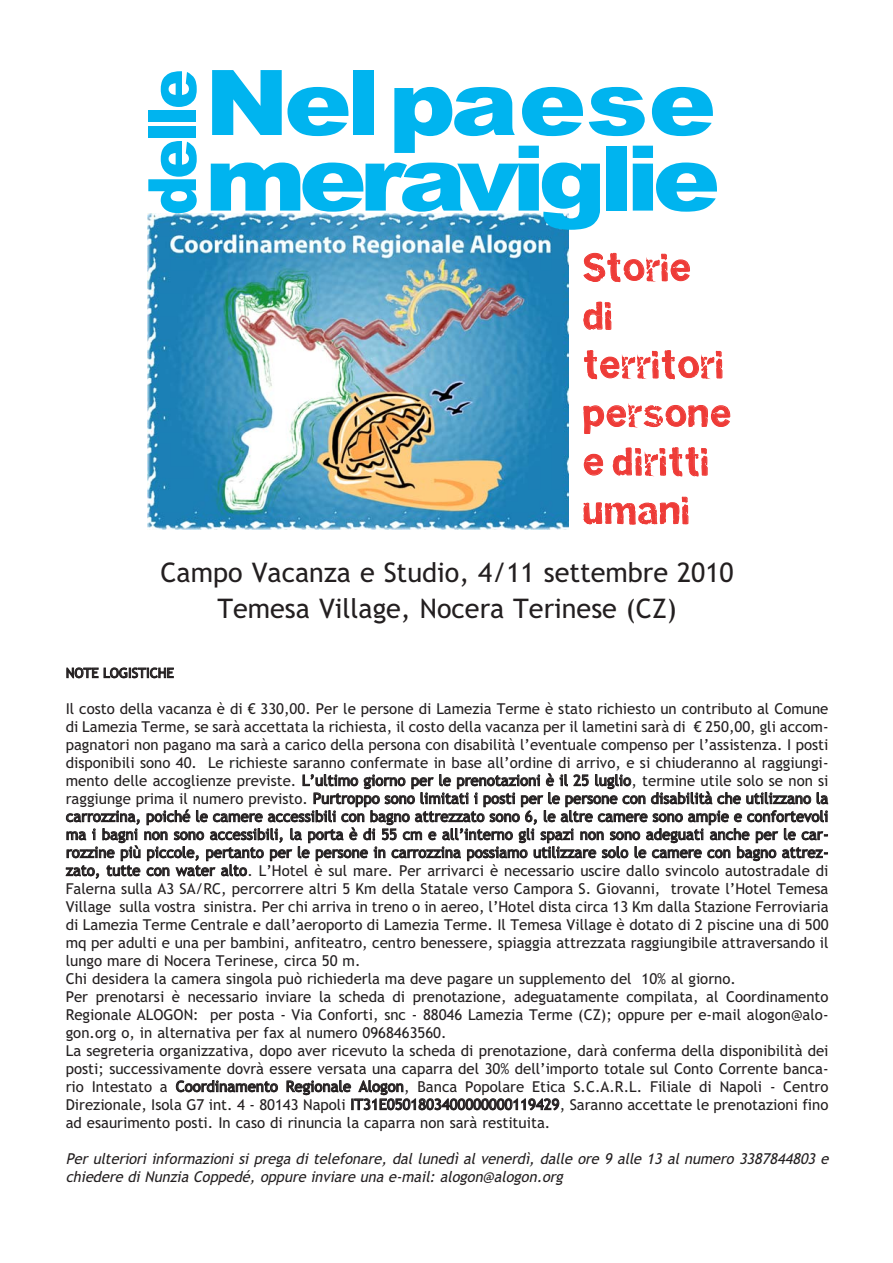
<style>
.page{position:relative;width:893px;height:1263px;background:#fff}
.page>*{position:absolute;margin:0;border:0;box-sizing:border-box;transform-origin:0 0}
.t1{font:34.5px/48.6px "AAAHANDY1";letter-spacing:.035em;color:#ee3b37}
.t2{font:27px/36px "Trebuchet MS";color:#231f20;text-align:center}
.t3{font:15px/18px "Trebuchet MS";color:#231f20}
.t4{font:italic 15px/18px "Trebuchet MS";color:#231f20}
.t5{font:13.5px "Trebuchet MS";color:#231f20}
</style>
<div class="page">
<img style="left:148px;top:213px;width:420px;height:316px">
<svg style="left:211px;top:70px;width:506px;height:160px"></svg>
<svg style="left:148px;top:141px;width:49px;height:72px"></svg>
<div style="left:148px;top:127px;width:48px;height:11px;background:#00b4ef"></div>
<div style="left:148px;top:110px;width:48px;height:12px;background:#00b4ef"></div>
<svg style="left:161px;top:71px;width:36px;height:36px"></svg>
<h1 class="t1" style="left:584px;top:247px;width:149px">Storie<br>di territori persone e diritti umani</h1>
<h2 class="t2" style="left:160px;top:557px;width:574px">Campo Vacanza e Studio, 4/11 settembre 2010<br>Temesa Village, Nocera Terinese (CZ)</h2>
<p class="t5" style="left:66px;top:668px;width:109px">NOTE LOGISTICHE</p>
<p class="t3" style="left:66px;top:701px;width:764px">Il costo della vacanza è di ¤ 330,00. Per le persone di Lamezia Terme è stato richiesto un contributo al Comune di Lamezia Terme, se sarà accettata la richiesta, il costo della vacanza per il lametini sarà di ¤ 250,00, gli accom&shy;pagnatori non pagano ma sarà a carico della persona con disabilità l’eventuale compenso per l’assistenza. I posti disponibili sono 40. Le richieste saranno confermate in base all’ordine di arrivo, e si chiuderanno al raggiungi&shy;mento delle accoglienze previste. L’ultimo giorno per le prenotazioni è il 25 luglio, termine utile solo se non si raggiunge prima il numero previsto. Purtroppo sono limitati i posti per le persone con disabilità che utilizzano la carrozzina, poiché le camere accessibili con bagno attrezzato sono 6, le altre camere sono ampie e confortevoli ma i bagni non sono accessibili, la porta è di 55 cm e all’interno gli spazi non sono adeguati anche per le car&shy;rozzine più piccole, pertanto per le persone in carrozzina possiamo utilizzare solo le camere con bagno attrez&shy;zato, tutte con water alto. L’Hotel è sul mare. Per arrivarci è necessario uscire dallo svincolo autostradale di Falerna sulla A3 SA/RC, percorrere altri 5 Km della Statale verso Campora S. Giovanni, trovate l’Hotel Temesa Village sulla vostra sinistra. Per chi arriva in treno o in aereo, l’Hotel dista circa 13 Km dalla Stazione Ferroviaria di Lamezia Terme Centrale e dall’aeroporto di Lamezia Terme. Il Temesa Village è dotato di 2 piscine una di 500 mq per adulti e una per bambini, anfiteatro, centro benessere, spiaggia attrezzata raggiungibile attraversando il lungo mare di Nocera Terinese, circa 50 m.<br>Chi desidera la camera singola può richiederla ma deve pagare un supplemento del 10% al giorno.<br>Per prenotarsi è necessario inviare la scheda di prenotazione, adeguatamente compilata, al Coordinamento Regionale ALOGON: per posta - Via Conforti, snc - 88046 Lamezia Terme (CZ); oppure per e-mail alogon@alo&shy;gon.org o, in alternativa per fax al numero 0968463560.<br>La segreteria organizzativa, dopo aver ricevuto la scheda di prenotazione, darà conferma della disponibilità dei posti; successivamente dovrà essere versata una caparra del 30% dell’importo totale sul Conto Corrente banca&shy;rio Intestato a Coordinamento Regionale Alogon, Banca Popolare Etica S.C.A.R.L. Filiale di Napoli - Centro Direzionale, Isola G7 int. 4 - 80143 Napoli IT31E0501803400000000119429, Saranno accettate le prenotazioni fino ad esaurimento posti. In caso di rinuncia la caparra non sarà restituita.</p>
<p class="t4" style="left:66px;top:1151px;width:767px">Per ulteriori informazioni si prega di telefonare, dal lunedì al venerdì, dalle ore 9 alle 13 al numero 3387844803 e chiedere di Nunzia Coppedé, oppure inviare una e-mail: alogon@alogon.org</p>
</div>
